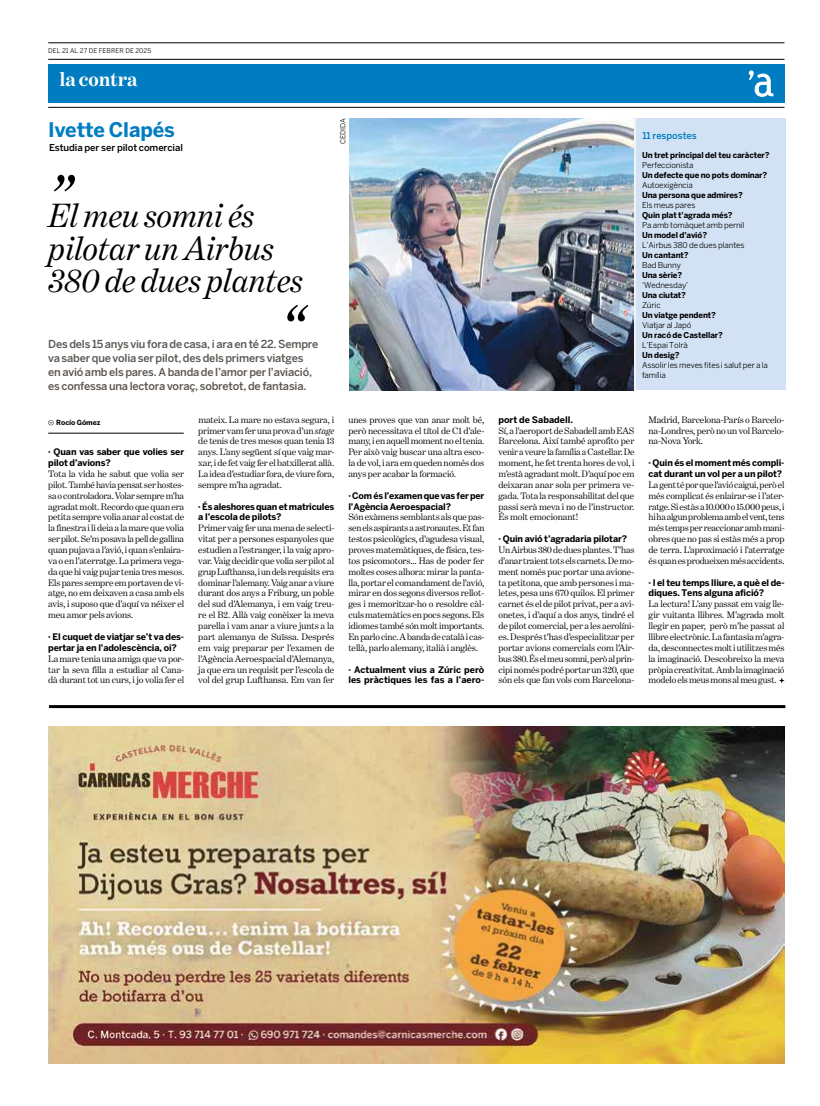
<style>
.page{position:relative;width:820px;height:1106px;background:#fff}
.page>*{position:absolute;margin:0;border:0;box-sizing:border-box;transform-origin:0 0}
.t1{font:italic 60px "Benton Modern One";color:#000}
.t2{font:italic 34px/32.6px "Benton Modern One";letter-spacing:-.005em;color:#000}
.t3{font:700 20px "Benton Sans";letter-spacing:-.01em;color:#007dc1}
.t4{font:700 20px "Benton Modern One";letter-spacing:-.005em;color:#fff}
.t5{font:500 11px/14px "Benton Sans";letter-spacing:-.02em;color:#5c5651}
.t6{font:9.5px/10.9px "Benton Modern One";letter-spacing:-.01em;color:#000;text-align:justify}
.t7{font:500 9.5px "Benton Sans";letter-spacing:-.01em;color:#000}
.t8{font:500 9.5px "Benton Sans";letter-spacing:-.01em;color:#007dc1}
.t9{font:700 9px/10.9px "Benton Sans";letter-spacing:-.015em;color:#000}
.t10{font:700 8px "Benton Sans";letter-spacing:-.015em;color:#000}
.t11{font:8px/10px "Benton Sans";letter-spacing:-.01em;color:#000}
.t12{font:700 7px "Benton Sans";letter-spacing:-.01em;color:#000}
.t13{font:7px "Benton Sans";letter-spacing:-.005em;color:#000}
.t14{font:6.5px "Benton Sans";letter-spacing:.005em;color:#000}
.s1{font-style:italic}
</style>
<div class="page">
<hr style="left:48px;top:107px;width:736px;height:1px;background:#000">
<hr style="left:48px;top:43px;width:736px;height:1px;background:#000">
<hr style="left:48px;top:59px;width:736px;height:1px;background:#000">
<div style="left:48px;top:64px;width:736px;height:39px;background:#007dc1"></div>
<svg style="left:748px;top:70px;width:25px;height:27px"></svg>
<hr style="left:49px;top:705px;width:736px;height:3px;background:#000">
<div style="left:633px;top:119px;width:152px;height:271px;background:#d2e2f4"></div>
<img style="left:349px;top:119px;width:284px;height:271px">
<svg style="left:779px;top:678px;width:5px;height:5px"></svg>
<svg style="left:48px;top:420px;width:6px;height:5px"></svg>
<hr style="left:48px;top:433px;width:136px;height:1px;background:#000">
<img style="left:48px;top:726px;width:736px;height:337px">
<p class="t14" style="left:48px;top:47px;width:104px">DEL 21 AL 27 DE FEBRER DE 2025</p>
<h3 class="t4" style="left:59px;top:68px;width:80px">la contra</h3>
<h3 class="t3" style="left:48px;top:118px;width:128px">Ivette Clapés</h3>
<p class="t7" style="left:49px;top:142px;width:135px">Estudia per ser pilot comercial</p>
<h1 class="t1" style="left:48px;top:162px;width:26px">”</h1>
<h2 class="t2" style="left:48px;top:199px;width:256px">El meu somni és pilotar un Airbus<br>380 de dues plantes</h2>
<h1 class="t1" style="left:280px;top:293px;width:26px">“</h1>
<p class="t5" style="left:48px;top:337px;width:272px">Des dels 15 anys viu fora de casa, i ara en té 22. Sempre va saber que volia ser pilot, des dels primers viatges en avió amb els pares. A banda de l’amor per l’aviació, es confessa una lectora voraç, sobretot, de fantasia.</p>
<p class="t13" style="left:338px;top:144px;width:27px;rotate:-90deg">CEDIDA</p>
<p class="t12" style="left:56px;top:418px;width:46px">Rocío Gómez</p>
<p class="t9" style="left:48px;top:446px;width:137px">· Quan vas saber que volies ser pilot d’avions?</p>
<p class="t6" style="left:48px;top:468px;width:137px">Tota la vida he sabut que volia ser pilot. També havia pensat ser hostes&shy;sa o controladora. Volar sempre m’ha agradat molt. Recordo que quan era petita sempre volia anar al costat de la finestra i li deia a la mare que volia ser pilot. Se’m posava la pell de gallina quan pujava a l’avió, i quan s’enlaira&shy;va o en l’aterratge. La primera vega&shy;da que hi vaig pujar tenia tres mesos.<br>Els pares sempre em portaven de vi&shy;atge, no em deixaven a casa amb els avis, i suposo que d’aquí va néixer el meu amor pels avions.</p>
<p class="t9" style="left:48px;top:631px;width:137px">· El cuquet de viatjar se’t va des&shy;pertar ja en l’adolescència, oi?</p>
<p class="t6" style="left:48px;top:653px;width:137px">La mare tenia una amiga que va por&shy;tar la seva filla a estudiar al Cana&shy;dà durant tot un curs, i jo volia fer el</p>
<p class="t6" style="left:198px;top:414px;width:137px">mateix. La mare no estava segura, i primer vam fer una prova d’un <span class="s1">stage </span>de tenis de tres mesos quan tenia 13 anys. L’any següent sí que vaig mar&shy;xar, i de fet vaig fer el batxillerat allà.<br>La idea d’estudiar fora, de viure fora, sempre m’ha agradat.</p>
<p class="t9" style="left:198px;top:501px;width:137px">· És aleshores quan et matricules a l’escola de pilots?</p>
<p class="t6" style="left:198px;top:522px;width:137px">Primer vaig fer una mena de selecti&shy;vitat per a persones espanyoles que estudien a l’estranger, i la vaig apro&shy;var. Vaig decidir que volia ser pilot al grup Lufthansa, i un dels requisits era dominar l’alemany. Vaig anar a viure durant dos anys a Friburg, un poble del sud d’Alemanya, i em vaig treu&shy;re el B2. Allà vaig conèixer la meva parella i vam anar a viure junts a la part alemanya de Suïssa. Després em vaig preparar per l’examen de l’Agència Aeroespacial d’Alemanya, ja que era un requisit per l’escola de vol del grup Lufthansa. Em van fer</p>
<p class="t6" style="left:348px;top:414px;width:137px">unes proves que van anar molt bé, però necessitava el títol de C1 d’ale&shy;many, i en aquell moment no el tenia.<br>Per això vaig buscar una altra esco&shy;la de vol, i ara em queden només dos anys per acabar la formació.</p>
<p class="t9" style="left:348px;top:490px;width:137px">· Com és l’examen que vas fer per l’Agència Aeroespacial?</p>
<p class="t6" style="left:348px;top:512px;width:137px">Són exàmens semblants als que pas&shy;sen els aspirants a astronautes. Et fan testos psicològics, d’agudesa visual, proves matemàtiques, de física, tes&shy;tos psicomotors... Has de poder fer moltes coses alhora: mirar la panta&shy;lla, portar el comandament de l’avió, mirar en dos segons diversos rellot&shy;ges i memoritzar-ho o resoldre càl&shy;culs matemàtics en pocs segons. Els idiomes també són molt importants.<br>En parlo cinc. A banda de català i cas&shy;tellà, parlo alemany, italià i anglès.</p>
<p class="t9" style="left:348px;top:663px;width:137px">· Actualment vius a Zúric però les pràctiques les fas a l’aero-</p>
<p class="t8" style="left:642px;top:130px;width:56px">11 respostes</p>
<p class="t10" style="left:641px;top:150px;width:129px">Un tret principal del teu caràcter?</p>
<p class="t11" style="left:641px;top:159px;width:53px">Perfeccionista</p>
<p class="t10" style="left:641px;top:170px;width:127px">Un defecte que no pots dominar?</p>
<p class="t11" style="left:641px;top:179px;width:52px">Autoexigència</p>
<p class="t10" style="left:641px;top:190px;width:102px">Una persona que admires?</p>
<p class="t11" style="left:641px;top:199px;width:55px">Els meus pares</p>
<p class="t10" style="left:641px;top:210px;width:92px">Quin plat t’agrada més?</p>
<p class="t11" style="left:641px;top:219px;width:104px">Pa amb tomàquet amb pernil</p>
<p class="t10" style="left:641px;top:230px;width:66px">Un model d’avió?</p>
<p class="t11" style="left:641px;top:239px;width:104px">L’Airbus 380 de dues plantes</p>
<p class="t10" style="left:641px;top:250px;width:48px">Un cantant?</p>
<p class="t11" style="left:641px;top:259px;width:40px">Bad Bunny</p>
<p class="t10" style="left:641px;top:270px;width:42px">Una sèrie?</p>
<p class="t11" style="left:641px;top:279px;width:48px">‘Wednesday’</p>
<p class="t10" style="left:641px;top:290px;width:45px">Una ciutat?</p>
<p class="t11" style="left:641px;top:299px;width:20px">Zúric</p>
<p class="t10" style="left:641px;top:310px;width:75px">Un viatge pendent?</p>
<p class="t11" style="left:641px;top:319px;width:51px">Viatjar al Japó</p>
<p class="t10" style="left:641px;top:330px;width:82px">Un racó de Castellar?</p>
<p class="t11" style="left:641px;top:339px;width:47px">L’Espai Tolrà</p>
<p class="t10" style="left:641px;top:350px;width:39px">Un desig?</p>
<p class="t11" style="left:641px;top:359px;width:127px">Assolir les meves fites i salut per a la família</p>
<p class="t9" style="left:498px;top:414px;width:76px">port de Sabadell.</p>
<p class="t6" style="left:498px;top:425px;width:137px">Sí, a l’aeroport de Sabadell amb EAS Barcelona. Així també aprofito per venir a veure la família a Castellar. De moment, he fet trenta hores de vol, i m’està agradant molt. D’aquí poc em deixaran anar sola per primera ve&shy;gada. Tota la responsabilitat del que passi serà meva i no de l’instructor.<br>És molt emocionant!</p>
<p class="t9" style="left:498px;top:533px;width:130px">· Quin avió t’agradaria pilotar?</p>
<p class="t6" style="left:498px;top:544px;width:137px">Un Airbus 380 de dues plantes. T’has d’anar traient tots els carnets. De mo&shy;ment només puc portar una avione&shy;ta petitona, que amb persones i ma&shy;letes, pesa uns 670 quilos. El primer carnet és el de pilot privat, per a avi&shy;onetes, i d’aquí a dos anys, tindré el de pilot comercial, per a les aerolíni&shy;es. Després t’has d’especialitzar per portar avions comercials com l’Air&shy;bus 380. És el meu somni, però al prin&shy;cipi només podré portar un 320, que són els que fan vols com Barcelona-</p>
<p class="t6" style="left:648px;top:414px;width:137px">Madrid, Barcelona-París o Barcelo&shy;na-Londres, però no un vol Barcelo&shy;na-Nova York.</p>
<p class="t9" style="left:648px;top:457px;width:137px">· Quin és el moment més compli&shy;cat durant un vol per a un pilot?</p>
<p class="t6" style="left:648px;top:479px;width:137px">La gent té por que l’avió caigui, però el més complicat és enlairar-se i l’ater&shy;ratge. Si estàs a 10.000 o 15.000 peus, i hi ha algun problema amb el vent, tens més temps per reaccionar amb mani&shy;obres que no pas si estàs més a prop de terra. L’aproximació i l’aterratge és quan es produeixen més accidents.</p>
<p class="t9" style="left:648px;top:577px;width:137px">· I el teu temps lliure, a què el de&shy;diques. Tens alguna afició?</p>
<p class="t6" style="left:648px;top:598px;width:137px">La lectura! L’any passat em vaig lle&shy;gir vuitanta llibres. M’agrada molt llegir en paper, però m’he passat al llibre electrònic. La fantasia m’agra&shy;da, desconnectes molt i utilitzes més la imaginació. Descobreixo la meva pròpia creativitat. Amb la imaginació modelo els meus mons al meu gust.</p>
</div>
